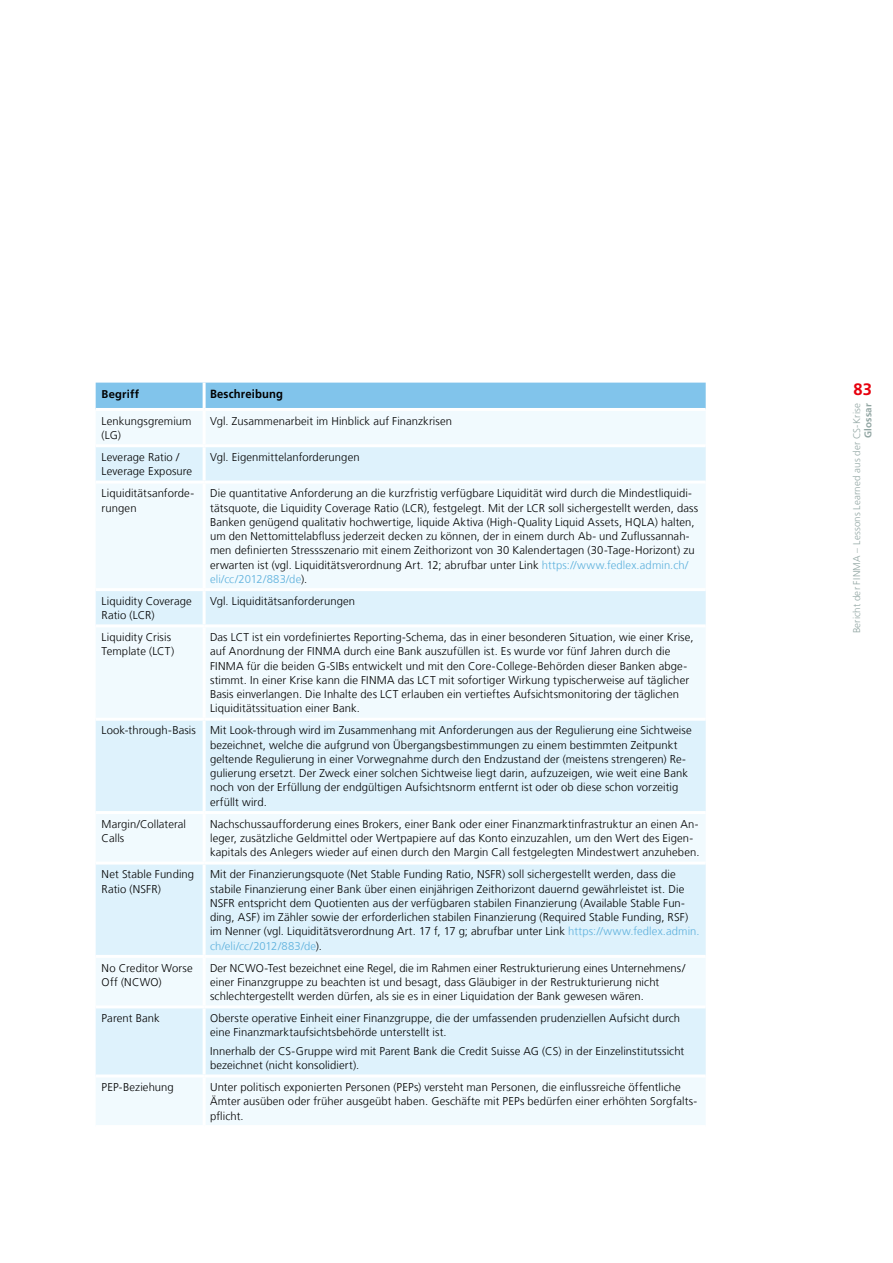
<style>
.page{position:relative;width:893px;height:1263px;background:#fff}
.page>*{position:absolute;margin:0;border:0;box-sizing:border-box;transform-origin:0 0}
.t1{font:700 16.5px "Frutiger LT Com";color:#e7000e}
.Tabellentext_bold{font:700 11.85px "Frutiger LT Com";letter-spacing:.015em;color:#000;scale:.95 1}
.Tabellentext{font:300 11.25px/14.2px "Frutiger LT Com";letter-spacing:.01em;color:#000}
.Tabellentext_bold-2{font:700 11.25px "Frutiger LT Com";letter-spacing:.015em;color:#000}
.t2{font:300 9.75px "Frutiger LT Com";letter-spacing:.015em;color:#91a5a2}
.t3{font:700 9.75px "Frutiger LT Com";letter-spacing:.02em;color:#91a5a2}
.s1{color:#5cb0dc}
</style>
<div class="page">
<div style="left:96px;top:383px;width:610px;height:25px;background:#81c4eb"></div>
<div style="left:96px;top:411px;width:609px;height:714px;background:#f1fafe"></div>
<svg style="left:96px;top:447px;width:610px;height:627px;fill:#def2fc"></svg>
<hr style="left:203px;top:383px;width:3px;height:25px;background:#fff">
<hr style="left:203px;top:411px;width:3px;height:33px;background:#fff">
<hr style="left:203px;top:447px;width:3px;height:34px;background:#fff">
<hr style="left:203px;top:484px;width:3px;height:104px;background:#fff">
<hr style="left:203px;top:591px;width:3px;height:33px;background:#fff">
<hr style="left:203px;top:627px;width:3px;height:91px;background:#fff">
<hr style="left:203px;top:721px;width:3px;height:90px;background:#fff">
<hr style="left:203px;top:814px;width:3px;height:47px;background:#fff">
<hr style="left:203px;top:864px;width:3px;height:91px;background:#fff">
<hr style="left:203px;top:958px;width:3px;height:47px;background:#fff">
<hr style="left:203px;top:1008px;width:3px;height:66px;background:#fff">
<hr style="left:203px;top:1077px;width:3px;height:48px;background:#fff">
<hr style="left:96px;top:444px;width:108px;height:3px;background:#fff">
<hr style="left:204px;top:444px;width:502px;height:3px;background:#fff">
<hr style="left:96px;top:481px;width:108px;height:3px;background:#fff">
<hr style="left:204px;top:481px;width:502px;height:3px;background:#fff">
<hr style="left:96px;top:588px;width:108px;height:3px;background:#fff">
<hr style="left:204px;top:588px;width:502px;height:3px;background:#fff">
<hr style="left:96px;top:624px;width:108px;height:3px;background:#fff">
<hr style="left:204px;top:624px;width:502px;height:3px;background:#fff">
<hr style="left:96px;top:718px;width:108px;height:3px;background:#fff">
<hr style="left:204px;top:718px;width:502px;height:3px;background:#fff">
<hr style="left:96px;top:811px;width:108px;height:3px;background:#fff">
<hr style="left:204px;top:811px;width:502px;height:3px;background:#fff">
<hr style="left:96px;top:861px;width:108px;height:3px;background:#fff">
<hr style="left:204px;top:861px;width:502px;height:3px;background:#fff">
<hr style="left:96px;top:955px;width:108px;height:3px;background:#fff">
<hr style="left:204px;top:955px;width:502px;height:3px;background:#fff">
<hr style="left:96px;top:1005px;width:108px;height:3px;background:#fff">
<hr style="left:204px;top:1005px;width:502px;height:3px;background:#fff">
<hr style="left:96px;top:1074px;width:108px;height:3px;background:#fff">
<hr style="left:204px;top:1074px;width:502px;height:3px;background:#fff">
<p class="Tabellentext_bold-2" style="left:102px;top:387px;width:39px">Begriff</p>
<p class="Tabellentext_bold" style="left:210px;top:387px;width:78px">Beschreibung</p>
<p class="Tabellentext" style="left:102px;top:414px;width:91px">Lenkungsgremium (LG)</p>
<p class="Tabellentext" style="left:210px;top:414px;width:243px">Vgl. Zusammenarbeit im Hinblick auf Finanzkrisen</p>
<p class="Tabellentext" style="left:102px;top:450px;width:92px">Leverage Ratio /<br>Leverage Exposure</p>
<p class="Tabellentext" style="left:210px;top:450px;width:151px">Vgl. Eigenmittelanforderungen</p>
<p class="Tabellentext" style="left:102px;top:486px;width:94px">Liquiditätsanforde&shy;rungen</p>
<p class="Tabellentext" style="left:210px;top:486px;width:489px">Die quantitative Anforderung an die kurzfristig verfügbare Liquidität wird durch die Mindestliquidi&shy;tätsquote, die Liquidity Coverage Ratio (LCR), festgelegt. Mit der LCR soll sichergestellt werden, dass Banken genügend qualitativ hochwertige, liquide Aktiva (High-Quality Liquid Assets, HQLA) halten, um den Nettomittelabfluss jederzeit decken zu können, der in einem durch Ab- und Zuflussannah&shy;men definierten Stressszenario mit einem Zeithorizont von 30 Kalendertagen (30-Tage-Horizont) zu erwarten ist (vgl. Liquiditätsverordnung Art. 12; abrufbar unter Link <span class="s1">https://www.fedlex.admin.ch/ eli/cc/2012/883/de</span>).</p>
<p class="Tabellentext" style="left:102px;top:594px;width:92px">Liquidity Coverage<br>Ratio (LCR)</p>
<p class="Tabellentext" style="left:210px;top:594px;width:147px">Vgl. Liquiditätsanforderungen</p>
<p class="Tabellentext" style="left:102px;top:630px;width:74px">Liquidity Crisis<br>Template (LCT)</p>
<p class="Tabellentext" style="left:210px;top:630px;width:485px">Das LCT ist ein vordefiniertes Reporting-Schema, das in einer besonderen Situation, wie einer Krise, auf Anordnung der FINMA durch eine Bank auszufüllen ist. Es wurde vor fünf Jahren durch die FINMA für die beiden G-SIBs entwickelt und mit den Core-College-Behörden dieser Banken abge&shy;stimmt. In einer Krise kann die FINMA das LCT mit sofortiger Wirkung typischerweise auf täglicher Basis einverlangen. Die Inhalte des LCT erlauben ein vertieftes Aufsichtsmonitoring der täglichen Liquiditätssituation einer Bank.</p>
<p class="Tabellentext" style="left:102px;top:723px;width:96px">Look-through-Basis</p>
<p class="Tabellentext" style="left:210px;top:723px;width:483px">Mit Look-through wird im Zusammenhang mit Anforderungen aus der Regulierung eine Sichtweise bezeichnet, welche die aufgrund von Übergangsbestimmungen zu einem bestimmten Zeitpunkt geltende Regulierung in einer Vorwegnahme durch den Endzustand der (meistens strengeren) Re&shy;gulierung ersetzt. Der Zweck einer solchen Sichtweise liegt darin, aufzuzeigen, wie weit eine Bank noch von der Erfüllung der endgültigen Aufsichtsnorm entfernt ist oder ob diese schon vorzeitig erfüllt wird.</p>
<p class="Tabellentext" style="left:102px;top:817px;width:86px">Margin/Collateral<br>Calls</p>
<p class="Tabellentext" style="left:210px;top:817px;width:491px">Nachschussaufforderung eines Brokers, einer Bank oder einer Finanzmarktinfrastruktur an einen An&shy;leger, zusätzliche Geldmittel oder Wertpapiere auf das Konto einzuzahlen, um den Wert des Eigen&shy;kapitals des Anlegers wieder auf einen durch den Margin Call festgelegten Mindestwert anzuheben.</p>
<p class="Tabellentext" style="left:102px;top:867px;width:94px">Net Stable Funding<br>Ratio (NSFR)</p>
<p class="Tabellentext" style="left:210px;top:867px;width:491px">Mit der Finanzierungsquote (Net Stable Funding Ratio, NSFR) soll sichergestellt werden, dass die stabile Finanzierung einer Bank über einen einjährigen Zeithorizont dauernd gewährleistet ist. Die NSFR entspricht dem Quotienten aus der verfügbaren stabilen Finanzierung (Available Stable Fun&shy;ding, ASF) im Zähler sowie der erforderlichen stabilen Finanzierung (Required Stable Funding, RSF) im Nenner (vgl. Liquiditätsverordnung Art. 17 f, 17 g; abrufbar unter Link <span class="s1">https://www.fedlex.admin. ch/eli/cc/2012/883/de</span>).</p>
<p class="Tabellentext" style="left:102px;top:961px;width:93px">No Creditor Worse<br>Off (NCWO)</p>
<p class="Tabellentext" style="left:210px;top:961px;width:477px">Der NCWO-Test bezeichnet eine Regel, die im Rahmen einer Restrukturierung eines Unternehmens/ einer Finanzgruppe zu beachten ist und besagt, dass Gläubiger in der Restrukturierung nicht schlechtergestellt werden dürfen, als sie es in einer Liquidation der Bank gewesen wären.</p>
<p class="Tabellentext" style="left:102px;top:1011px;width:60px">Parent Bank</p>
<p class="Tabellentext" style="left:210px;top:1011px;width:472px">Oberste operative Einheit einer Finanzgruppe, die der umfassenden prudenziellen Aufsicht durch eine Finanzmarktaufsichtsbehörde unterstellt ist.</p>
<p class="Tabellentext" style="left:210px;top:1044px;width:476px">Innerhalb der CS-Gruppe wird mit Parent Bank die Credit Suisse AG (CS) in der Einzelinstitutssicht bezeichnet (nicht konsolidiert).</p>
<p class="Tabellentext" style="left:102px;top:1080px;width:74px">PEP-Beziehung</p>
<p class="Tabellentext" style="left:210px;top:1080px;width:489px">Unter politisch exponierten Personen (PEPs) versteht man Personen, die einflussreiche öffentliche<br>Ämter ausüben oder früher ausgeübt haben. Geschäfte mit PEPs bedürfen einer erhöhten Sorgfalts&shy;pflicht.</p>
<h1 class="t1" style="left:854px;top:380px;width:20px">83</h1>
<p class="t2" style="left:851px;top:633px;width:232px;rotate:-90deg">Bericht der FINMA – Lessons Learned aus der CS-Krise</p>
<p class="t3" style="left:862px;top:438px;width:36px;rotate:-90deg">Glossar</p>
</div>
